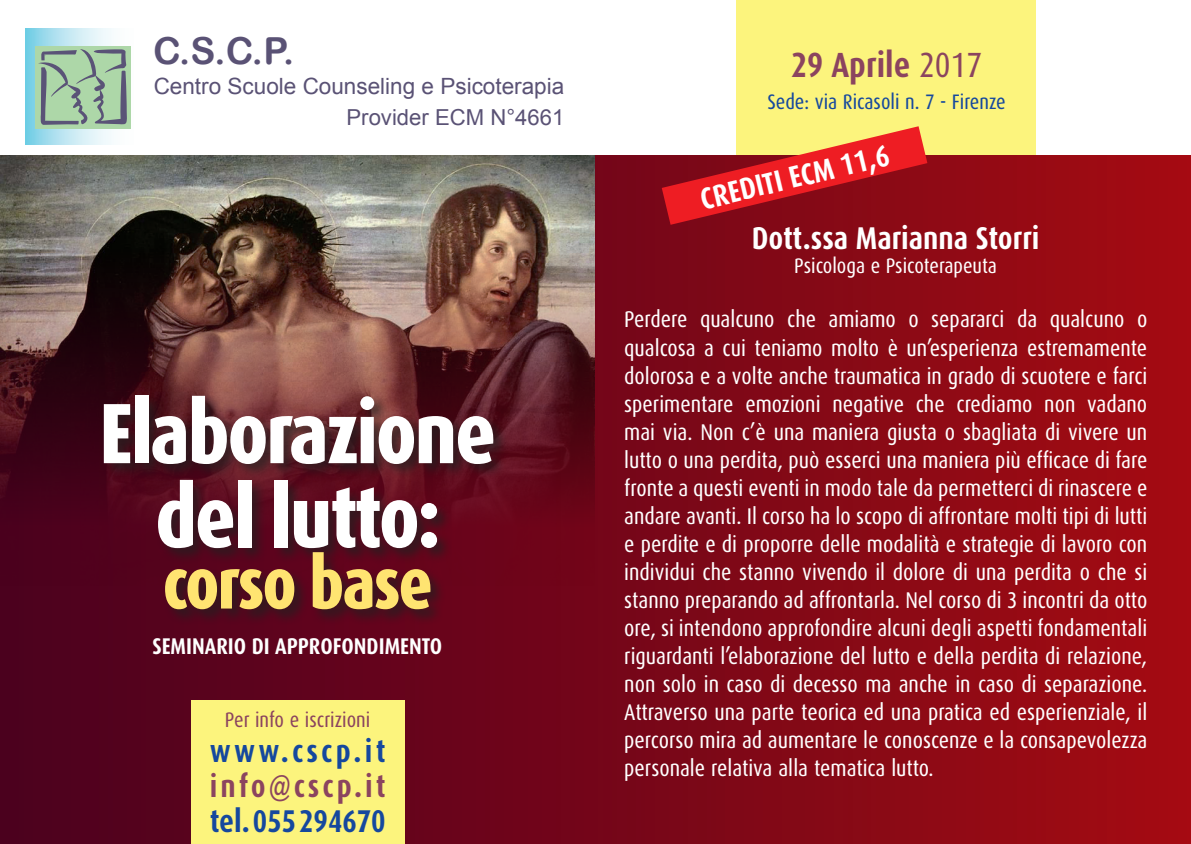
<style>
.page{position:relative;width:1191px;height:844px;background:#fff}
.page>*{position:absolute;margin:0;border:0;box-sizing:border-box;transform-origin:0 0}
.t1{font:800 85.75px/84px "Dax Condensed";letter-spacing:-.03em;color:#fff;text-align:center}
.t2{font:800 71.75px "Dax Condensed";letter-spacing:-.03em;color:#ffe471}
.t3{font:37.27px "Arial Rounded MT Bold";color:#5a5275}
.t4{font:700 35px "Dax Condensed";color:#8b445f}
.t5{font:700 31.5px "Dax Condensed";color:#15489e}
.t6{font:700 31.5px "Dax Condensed";color:#fff}
.t7{font:700 31.5px "Dax Condensed";color:#8b445f}
.t8{font:700 30.45px "Dax Condensed";color:#fff}
.t9{font:22.75px/28px "Dax Condensed";color:#fff;text-align:justify}
.t10{font:700 22.75px "Dax Condensed";color:#fff}
.t11{font:22.4px "Arial";color:#5a5275}
.t12{font:22.05px "Arial";color:#5a5275}
.t13{font:21px "Dax Condensed";color:#15489e}
.t14{font:21px "Dax Condensed";color:#fff}
.t15{font:21px "Dax Condensed";color:#8b445f}
.s1{font-weight:400}
</style>
<div class="page">
<div style="left:736px;top:0;width:299px;height:297px;background:#fcf47d"></div>
<div style="left:0;top:156px;width:1191px;height:687px;background:linear-gradient(to right,#490120,#a20c12)"></div>
<img style="left:0;top:156px;width:594px;height:429px">
<svg style="left:25px;top:29px;width:106px;height:115px"></svg>
<div style="left:35px;top:46px;width:96px;height:82px;background:#add7a8"></div>
<svg style="left:38px;top:49px;width:89px;height:76px"></svg>
<svg style="left:662px;top:126px;width:265px;height:99px"></svg>
<div style="left:191px;top:699px;width:213px;height:144px;background:#fcf47d"></div>
<div style="left:102px;top:393px;width:408px;height:232px;background:#231f20;opacity:.75"></div>
<h3 class="t3" style="left:153px;top:29px;width:143px">C.S.C.P.</h3>
<p class="t11" style="left:154px;top:72px;width:412px">Centro Scuole Counseling e Psicoterapia</p>
<p class="t12" style="left:346px;top:102px;width:219px">Provider ECM N°4661</p>
<h1 class="t1" style="left:99px;top:392px;width:399px">Elaborazione del lutto:</h1>
<h2 class="t2" style="left:162px;top:543px;width:272px">corso base</h2>
<p class="t10" style="left:152px;top:633px;width:291px">Seminario di approfondimento</p>
<p class="t15" style="left:225px;top:707px;width:147px">Per info e iscrizioni</p>
<h3 class="t5" style="left:210px;top:733px;width:177px">www.cscp.it</h3>
<h3 class="t7" style="left:210px;top:768px;width:177px">info@cscp.it</h3>
<h3 class="t5" style="left:210px;top:803px;width:177px">tel. 055 294670</h3>
<h3 class="t4" style="left:791px;top:46px;width:193px">29 Aprile <span class="s1">2017</span></h3>
<p class="t13" style="left:767px;top:90px;width:240px">Sede: via Ricasoli n. 7 - Firenze</p>
<h3 class="t8" style="left:697px;top:184px;width:195px;rotate:-14deg">Crediti ECM 11,6</h3>
<h3 class="t6" style="left:751px;top:220px;width:289px">Dott.ssa Marianna Storri</h3>
<p class="t14" style="left:794px;top:254px;width:204px">Psicologa e Psicoterapeuta</p>
<p class="t9" style="left:624px;top:306px;width:524px">Perdere qualcuno che amiamo o separarci da qualcuno o qualcosa a cui teniamo molto è un’esperienza estremamente dolorosa e a volte anche traumatica in grado di scuotere e farci sperimentare emozioni negative che crediamo non vadano mai via. Non c’è una maniera giusta o sbagliata di vivere un lutto o una perdita, può esserci una maniera più efficace di fare fronte a questi eventi in modo tale da permetterci di rinascere e andare avanti. Il corso ha lo scopo di affrontare molti tipi di lutti e perdite e di proporre delle modalità e strategie di lavoro con individui che stanno vivendo il dolore di una perdita o che si stanno preparando ad affrontarla. Nel corso di 3 incontri da otto ore, si intendono approfondire alcuni degli aspetti fondamentali riguardanti l’elaborazione del lutto e della perdita di relazione, non solo in caso di decesso ma anche in caso di separazione.<br>Attraverso una parte teorica ed una pratica ed esperienziale, il percorso mira ad aumentare le conoscenze e la consapevolezza personale relativa alla tematica lutto.</p>
</div>
